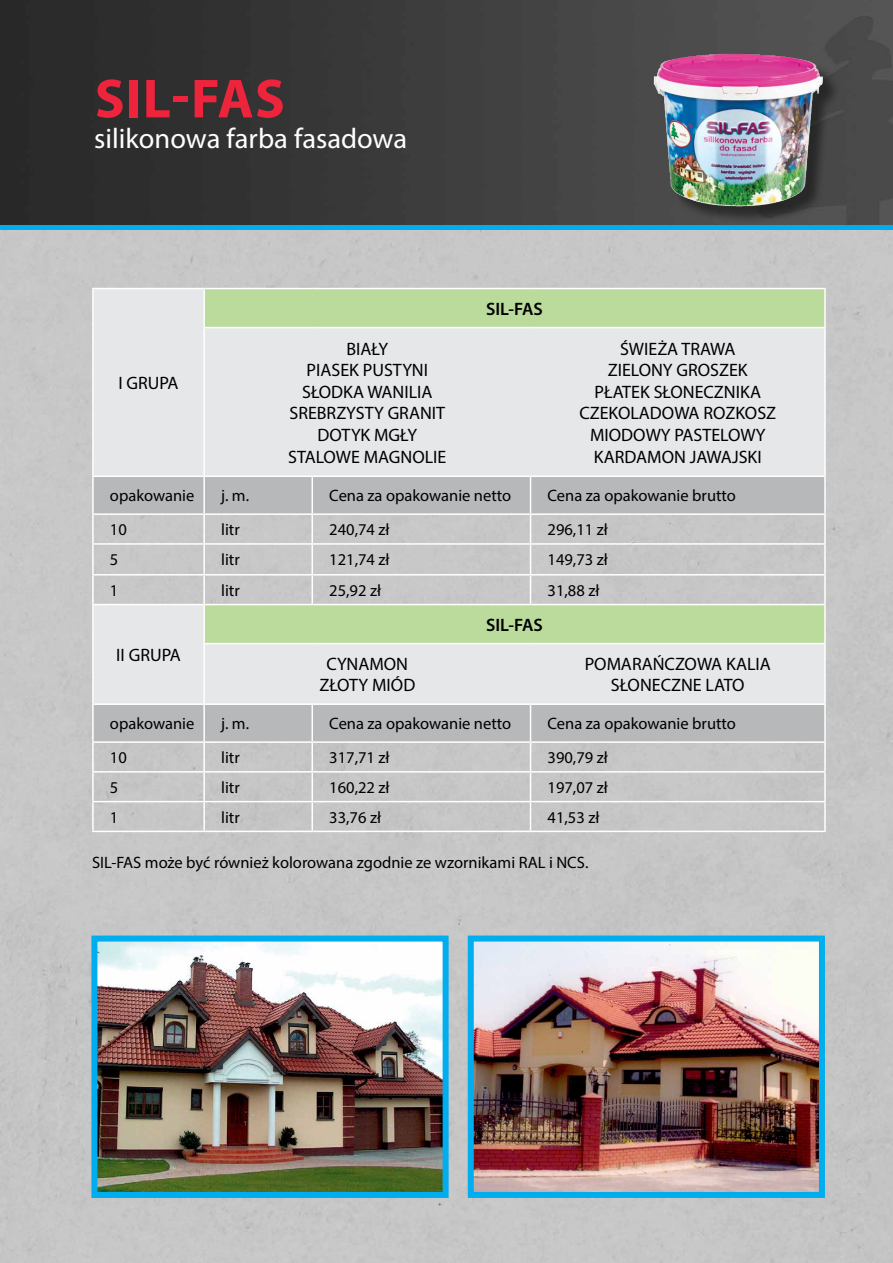
<style>
.page{position:relative;width:893px;height:1263px;background:#fff}
.page>*{position:absolute;margin:0;border:0;box-sizing:border-box;transform-origin:0 0}
.t1{font:700 55.35px "Myriad Pro";letter-spacing:.02em;color:#ee243c}
.t2{font:28.5px "Myriad Pro";color:#fff}
.t3{font:18px/21.6px "Myriad Pro";color:#000;text-align:center}
.t4{font:600 18px "Myriad Pro";color:#000}
.t5{font:16.5px "Myriad Pro";color:#000}
</style>
<div class="page">
<img style="left:0;top:0;width:893px;height:225px">
<div style="left:0;top:225px;width:893px;height:5px;background:#00aeef"></div>
<div style="left:94px;top:289px;width:109px;height:186px;background:#e6e7e8"></div>
<svg style="left:205px;top:289px;width:619px;height:186px;background:#dde4d8"></svg>
<svg style="left:94px;top:477px;width:730px;height:264px;background:#c8cdc6"></svg>
<hr style="left:203px;top:477px;width:2px;height:36px;background:#fff">
<hr style="left:311px;top:477px;width:2px;height:36px;background:#fff">
<hr style="left:530px;top:477px;width:1px;height:36px;background:#fff">
<hr style="left:92px;top:513px;width:112px;height:2px;background:#fff">
<hr style="left:204px;top:513px;width:108px;height:2px;background:#fff">
<hr style="left:203px;top:515px;width:2px;height:28px;background:#fff">
<hr style="left:312px;top:513px;width:219px;height:2px;background:#fff">
<hr style="left:311px;top:515px;width:2px;height:28px;background:#fff">
<hr style="left:531px;top:513px;width:295px;height:2px;background:#fff">
<hr style="left:92px;top:543px;width:112px;height:2px;background:#fff">
<hr style="left:204px;top:543px;width:108px;height:2px;background:#fff">
<hr style="left:203px;top:545px;width:2px;height:29px;background:#fff">
<hr style="left:312px;top:543px;width:219px;height:2px;background:#fff">
<hr style="left:311px;top:545px;width:2px;height:29px;background:#fff">
<hr style="left:531px;top:543px;width:295px;height:2px;background:#fff">
<hr style="left:92px;top:574px;width:112px;height:1px;background:#fff">
<hr style="left:204px;top:574px;width:108px;height:1px;background:#fff">
<hr style="left:203px;top:575px;width:2px;height:29px;background:#fff">
<hr style="left:312px;top:574px;width:219px;height:1px;background:#fff">
<hr style="left:311px;top:575px;width:2px;height:29px;background:#fff">
<hr style="left:531px;top:574px;width:295px;height:1px;background:#fff">
<svg style="left:530px;top:515px;width:1px;height:89px"></svg>
<hr style="left:203px;top:705px;width:2px;height:36px;background:#fff">
<hr style="left:311px;top:705px;width:2px;height:36px;background:#fff">
<hr style="left:530px;top:705px;width:1px;height:36px;background:#fff">
<hr style="left:92px;top:604px;width:112px;height:1px;background:#fff">
<hr style="left:92px;top:703px;width:112px;height:2px;background:#fff">
<hr style="left:204px;top:604px;width:108px;height:1px;background:#fff">
<hr style="left:312px;top:604px;width:219px;height:1px;background:#fff">
<hr style="left:531px;top:604px;width:295px;height:1px;background:#fff">
<hr style="left:203px;top:605px;width:2px;height:38px;background:#fff">
<hr style="left:203px;top:327px;width:109px;height:1px;background:#fff">
<hr style="left:312px;top:327px;width:219px;height:1px;background:#fff">
<hr style="left:531px;top:327px;width:295px;height:1px;background:#fff">
<hr style="left:203px;top:643px;width:109px;height:1px;background:#fff">
<hr style="left:203px;top:644px;width:2px;height:59px;background:#fff">
<hr style="left:312px;top:643px;width:219px;height:1px;background:#fff">
<hr style="left:531px;top:643px;width:295px;height:1px;background:#fff">
<hr style="left:204px;top:703px;width:108px;height:2px;background:#fff">
<hr style="left:312px;top:703px;width:219px;height:2px;background:#fff">
<hr style="left:531px;top:703px;width:295px;height:2px;background:#fff">
<div style="left:657px;top:56px;width:184px;height:168px;background:#4d4d4d"></div>
<img style="left:624px;top:28px;width:221px;height:191px">
<img style="left:475px;top:942px;width:343px;height:249px">
<div style="left:468px;top:935px;width:357px;height:263px;border:6px solid #00aeef"></div>
<img style="left:98px;top:942px;width:344px;height:249px">
<div style="left:91px;top:935px;width:358px;height:263px;border:6px solid #00aeef"></div>
<h1 class="t1" style="left:95px;top:63px;width:191px">SIL-FAS</h1>
<h2 class="t2" style="left:94px;top:120px;width:314px">silikonowa farba fasadowa</h2>
<p class="t4" style="left:486px;top:297px;width:58px">SIL-FAS</p>
<p class="t3" style="left:118px;top:372px;width:62px">I GRUPA</p>
<p class="t3" style="left:288px;top:337px;width:160px">BIAŁY<br>PIASEK PUSTYNI<br>SŁODKA WANILIA<br>SREBRZYSTY GRANIT<br>DOTYK MGŁY<br>STALOWE MAGNOLIE</p>
<p class="t3" style="left:579px;top:337px;width:198px">ŚWIEŻA TRAWA<br>ZIELONY GROSZEK<br>PŁATEK SŁONECZNIKA<br>CZEKOLADOWA ROZKOSZ<br>MIODOWY PASTELOWY<br>KARDAMON JAWAJSKI</p>
<p class="t5" style="left:110px;top:486px;width:86px">opakowanie</p>
<p class="t5" style="left:221px;top:486px;width:29px">j. m.</p>
<p class="t5" style="left:329px;top:486px;width:183px">Cena za opakowanie netto</p>
<p class="t5" style="left:548px;top:486px;width:190px">Cena za opakowanie brutto</p>
<p class="t5" style="left:110px;top:519px;width:18px">10</p>
<p class="t5" style="left:221px;top:519px;width:20px">litr</p>
<p class="t5" style="left:329px;top:519px;width:62px">240,74 zł</p>
<p class="t5" style="left:548px;top:519px;width:62px">296,11 zł</p>
<p class="t5" style="left:110px;top:549px;width:10px">5</p>
<p class="t5" style="left:221px;top:549px;width:20px">litr</p>
<p class="t5" style="left:329px;top:549px;width:62px">121,74 zł</p>
<p class="t5" style="left:548px;top:549px;width:62px">149,73 zł</p>
<p class="t5" style="left:110px;top:580px;width:10px">1</p>
<p class="t5" style="left:221px;top:580px;width:20px">litr</p>
<p class="t5" style="left:329px;top:580px;width:53px">25,92 zł</p>
<p class="t5" style="left:548px;top:580px;width:53px">31,88 zł</p>
<p class="t3" style="left:116px;top:644px;width:66px">II GRUPA</p>
<p class="t4" style="left:486px;top:613px;width:58px">SIL-FAS</p>
<p class="t3" style="left:319px;top:653px;width:97px">CYNAMON<br>ZŁOTY MIÓD</p>
<p class="t3" style="left:585px;top:653px;width:188px">POMARAŃCZOWA KALIA<br>SŁONECZNE LATO</p>
<p class="t5" style="left:110px;top:714px;width:86px">opakowanie</p>
<p class="t5" style="left:221px;top:714px;width:29px">j. m.</p>
<p class="t5" style="left:329px;top:714px;width:183px">Cena za opakowanie netto</p>
<p class="t5" style="left:548px;top:714px;width:190px">Cena za opakowanie brutto</p>
<p class="t5" style="left:110px;top:747px;width:18px">10</p>
<p class="t5" style="left:221px;top:747px;width:20px">litr</p>
<p class="t5" style="left:329px;top:747px;width:62px">317,71 zł</p>
<p class="t5" style="left:548px;top:747px;width:62px">390,79 zł</p>
<p class="t5" style="left:110px;top:777px;width:10px">5</p>
<p class="t5" style="left:221px;top:777px;width:20px">litr</p>
<p class="t5" style="left:329px;top:777px;width:62px">160,22 zł</p>
<p class="t5" style="left:548px;top:777px;width:62px">197,07 zł</p>
<p class="t5" style="left:110px;top:807px;width:10px">1</p>
<p class="t5" style="left:221px;top:807px;width:20px">litr</p>
<p class="t5" style="left:329px;top:807px;width:53px">33,76 zł</p>
<p class="t5" style="left:548px;top:807px;width:53px">41,53 zł</p>
<p class="t5" style="left:92px;top:852px;width:498px">SIL-FAS może być również kolorowana zgodnie ze wzornikami RAL i NCS.</p>
</div>
